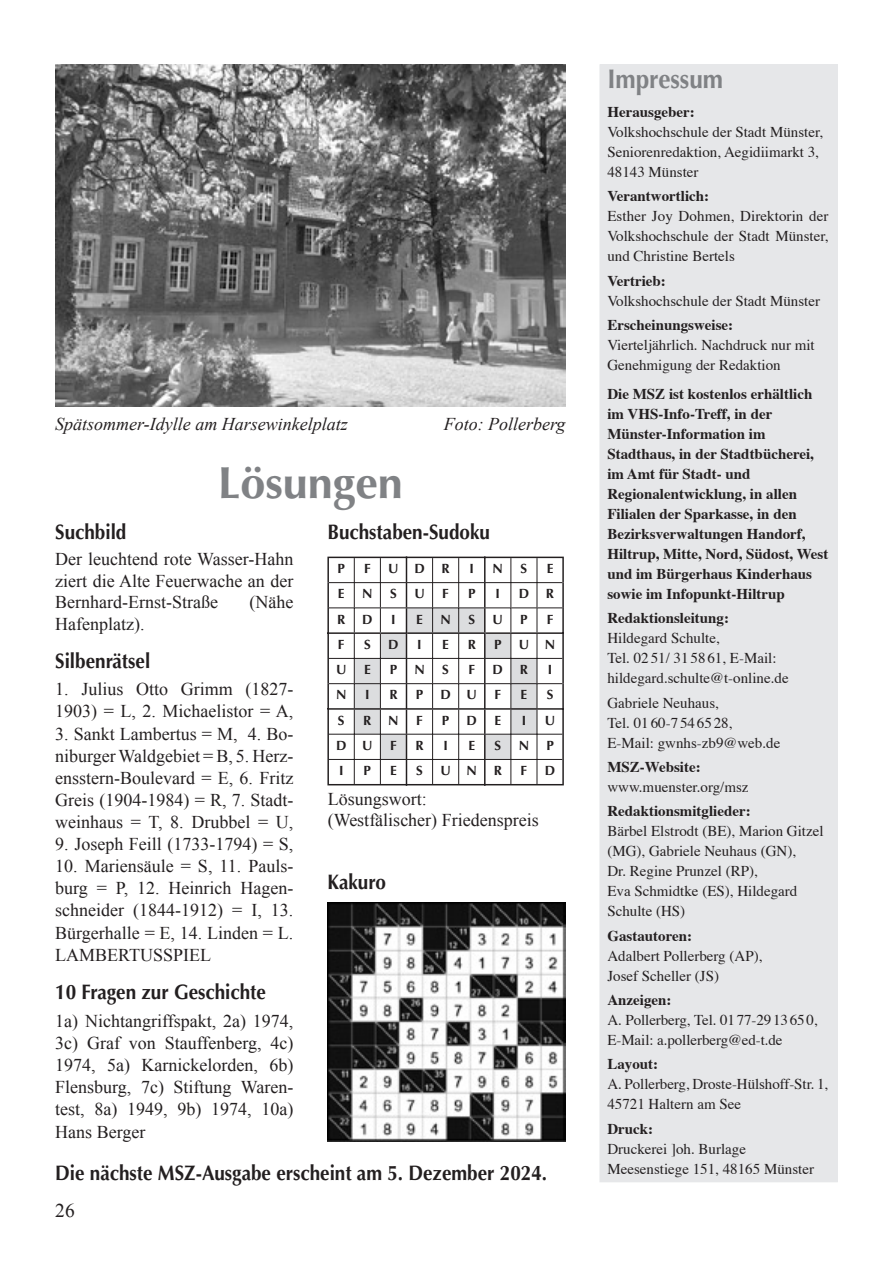
<style>
.page{position:relative;width:893px;height:1263px;background:#fff}
.page>*{position:absolute;margin:0;border:0;box-sizing:border-box;transform-origin:0 0}
.Titel_02__grau__30pt{font:700 45px "Optima LT Std";color:#808285}
.t1{font:700 27px "Optima LT Std";color:#808285;scale:.9 1}
.Titel_12__schw__14pt__links__Buchautor{font:700 21px "Optima LT Std";color:#231f20;scale:.9 1}
.t2{font:19.5px "Times New Roman";color:#231f20}
.Fließ_02__ohne_Einzug{font:18px/22px "Times New Roman";color:#231f20;text-align:justify}
.Fließ_05__rasterlos__Absatz{font:18px/21.6px "Times New Roman";color:#231f20;text-align:justify}
.B_Bildzeile{font:italic 18px "Times New Roman";color:#231f20}
.Fließ_06__rasterlos__Absatz__links{font:18px/21.6px "Times New Roman";color:#231f20}
.t3{font:15px/20.1px "Times";color:#231f20}
.t4{font:700 15px/20.1px "Times";color:#231f20}
.t5{font:700 13.35px "Optima LT Std";color:#231f20}
.s1{font-weight:700}
</style>
<div class="page">
<div style="left:600px;top:65px;width:237px;height:1117px;background:#e6e7e9"></div>
<div style="left:600px;top:64px;width:238px;height:1118px;border:1px solid #e6e7e9"></div>
<svg style="left:327px;top:557px;width:237px;height:228px"></svg>
<img style="left:328px;top:902px;width:238px;height:239px">
<img style="left:55px;top:65px;width:510px;height:342px">
<p class="B_Bildzeile" style="left:55px;top:413px;width:294px">Spätsommer-Idylle am Harsewinkelplatz</p>
<p class="B_Bildzeile" style="left:444px;top:413px;width:123px">Foto: Pollerberg</p>
<p class="Titel_02__grau__30pt" style="left:218px;top:456px;width:187px">Lösungen</p>
<p class="Titel_12__schw__14pt__links__Buchautor" style="left:55px;top:520px;width:81px">Suchbild</p>
<p class="Fließ_05__rasterlos__Absatz" style="left:55px;top:548px;width:240px">Der leuchtend rote Wasser-Hahn ziert die Alte Feuerwache an der Bernhard-Ernst-Straße</p>
<p class="Fließ_05__rasterlos__Absatz" style="left:249px;top:591px;width:45px">(Nähe</p>
<p class="Fließ_05__rasterlos__Absatz" style="left:55px;top:613px;width:91px">Hafenplatz).</p>
<p class="Titel_12__schw__14pt__links__Buchautor" style="left:55px;top:649px;width:107px">Silbenrätsel</p>
<p class="Fließ_02__ohne_Einzug" style="left:55px;top:678px;width:240px">1. Julius Otto Grimm (1827-<br>1903) = L, 2. Michaelistor = A,</p>
<p class="Fließ_02__ohne_Einzug" style="left:55px;top:722px;width:240px">3. Sankt Lambertus = M, 4. Bo&shy;niburger Waldgebiet = B, 5. Herz&shy;ensstern-Boulevard = E, 6. Fritz Greis (1904-1984) = R, 7. Stadt&shy;weinhaus = T, 8. Drubbel = U,</p>
<p class="Fließ_02__ohne_Einzug" style="left:55px;top:833px;width:240px">9. Joseph Feill (1733-1794) = S,</p>
<p class="Fließ_02__ohne_Einzug" style="left:55px;top:855px;width:240px">10. Mariensäule = S, 11. Pauls&shy;burg = P, 12. Heinrich Hagen&shy;schneider (1844-1912) = I, 13.<br>Bürgerhalle = E, 14. Linden = L.<br>LAMBERTUSSPIEL</p>
<p class="Titel_12__schw__14pt__links__Buchautor" style="left:55px;top:979px;width:236px">10 Fragen zur Geschichte</p>
<p class="Fließ_02__ohne_Einzug" style="left:55px;top:1010px;width:240px">1a) Nichtangriffspakt, 2a) 1974, 3c) Graf von Stauffenberg, 4c)<br>1974, 5a) Karnickelorden, 6b)<br>Flensburg, 7c) Stiftung Waren&shy;test, 8a) 1949, 9b) 1974, 10a)<br>Hans Berger</p>
<p class="Titel_12__schw__14pt__links__Buchautor" style="left:327px;top:520px;width:182px">Buchstaben-Sudoku</p>
<p class="t5" style="left:338px;top:561px;width:9px">P</p>
<p class="t5" style="left:364px;top:561px;width:8px">F</p>
<p class="t5" style="left:388px;top:561px;width:12px">U</p>
<p class="t5" style="left:414px;top:561px;width:12px">D</p>
<p class="t5" style="left:442px;top:561px;width:10px">R</p>
<p class="t5" style="left:469px;top:561px;width:6px">I</p>
<p class="t5" style="left:493px;top:561px;width:12px">N</p>
<p class="t5" style="left:521px;top:561px;width:8px">S</p>
<p class="t5" style="left:547px;top:561px;width:8px">E</p>
<p class="t5" style="left:338px;top:586px;width:8px">E</p>
<p class="t5" style="left:362px;top:586px;width:12px">N</p>
<p class="t5" style="left:390px;top:586px;width:8px">S</p>
<p class="t5" style="left:414px;top:586px;width:12px">U</p>
<p class="t5" style="left:442px;top:586px;width:8px">F</p>
<p class="t5" style="left:468px;top:586px;width:9px">P</p>
<p class="t5" style="left:496px;top:586px;width:6px">I</p>
<p class="t5" style="left:519px;top:586px;width:12px">D</p>
<p class="t5" style="left:546px;top:586px;width:10px">R</p>
<p class="t5" style="left:337px;top:611px;width:10px">R</p>
<p class="t5" style="left:362px;top:611px;width:12px">D</p>
<p class="t5" style="left:391px;top:611px;width:6px">I</p>
<p class="t5" style="left:416px;top:611px;width:8px">E</p>
<p class="t5" style="left:440px;top:611px;width:12px">N</p>
<p class="t5" style="left:468px;top:611px;width:8px">S</p>
<p class="t5" style="left:493px;top:611px;width:12px">U</p>
<p class="t5" style="left:520px;top:611px;width:9px">P</p>
<p class="t5" style="left:547px;top:611px;width:8px">F</p>
<p class="t5" style="left:338px;top:637px;width:8px">F</p>
<p class="t5" style="left:364px;top:637px;width:8px">S</p>
<p class="t5" style="left:388px;top:637px;width:12px">D</p>
<p class="t5" style="left:417px;top:637px;width:6px">I</p>
<p class="t5" style="left:442px;top:637px;width:8px">E</p>
<p class="t5" style="left:468px;top:637px;width:10px">R</p>
<p class="t5" style="left:494px;top:637px;width:9px">P</p>
<p class="t5" style="left:519px;top:637px;width:12px">U</p>
<p class="t5" style="left:545px;top:637px;width:12px">N</p>
<p class="t5" style="left:336px;top:662px;width:12px">U</p>
<p class="t5" style="left:364px;top:662px;width:8px">E</p>
<p class="t5" style="left:390px;top:662px;width:9px">P</p>
<p class="t5" style="left:414px;top:662px;width:12px">N</p>
<p class="t5" style="left:442px;top:662px;width:8px">S</p>
<p class="t5" style="left:468px;top:662px;width:8px">F</p>
<p class="t5" style="left:493px;top:662px;width:12px">D</p>
<p class="t5" style="left:520px;top:662px;width:10px">R</p>
<p class="t5" style="left:548px;top:662px;width:6px">I</p>
<p class="t5" style="left:336px;top:687px;width:12px">N</p>
<p class="t5" style="left:365px;top:687px;width:6px">I</p>
<p class="t5" style="left:389px;top:687px;width:10px">R</p>
<p class="t5" style="left:416px;top:687px;width:9px">P</p>
<p class="t5" style="left:440px;top:687px;width:12px">D</p>
<p class="t5" style="left:467px;top:687px;width:12px">U</p>
<p class="t5" style="left:494px;top:687px;width:8px">F</p>
<p class="t5" style="left:521px;top:687px;width:8px">E</p>
<p class="t5" style="left:547px;top:687px;width:8px">S</p>
<p class="t5" style="left:338px;top:712px;width:8px">S</p>
<p class="t5" style="left:363px;top:712px;width:10px">R</p>
<p class="t5" style="left:388px;top:712px;width:12px">N</p>
<p class="t5" style="left:416px;top:712px;width:8px">F</p>
<p class="t5" style="left:442px;top:712px;width:9px">P</p>
<p class="t5" style="left:467px;top:712px;width:12px">D</p>
<p class="t5" style="left:494px;top:712px;width:8px">E</p>
<p class="t5" style="left:522px;top:712px;width:6px">I</p>
<p class="t5" style="left:545px;top:712px;width:12px">U</p>
<p class="t5" style="left:336px;top:738px;width:12px">D</p>
<p class="t5" style="left:362px;top:738px;width:12px">U</p>
<p class="t5" style="left:390px;top:738px;width:8px">F</p>
<p class="t5" style="left:415px;top:738px;width:10px">R</p>
<p class="t5" style="left:443px;top:738px;width:6px">I</p>
<p class="t5" style="left:468px;top:738px;width:8px">E</p>
<p class="t5" style="left:494px;top:738px;width:8px">S</p>
<p class="t5" style="left:519px;top:738px;width:12px">N</p>
<p class="t5" style="left:546px;top:738px;width:9px">P</p>
<p class="t5" style="left:339px;top:763px;width:6px">I</p>
<p class="t5" style="left:364px;top:763px;width:9px">P</p>
<p class="t5" style="left:390px;top:763px;width:8px">E</p>
<p class="t5" style="left:416px;top:763px;width:8px">S</p>
<p class="t5" style="left:440px;top:763px;width:12px">U</p>
<p class="t5" style="left:467px;top:763px;width:12px">N</p>
<p class="t5" style="left:494px;top:763px;width:10px">R</p>
<p class="t5" style="left:521px;top:763px;width:8px">F</p>
<p class="t5" style="left:545px;top:763px;width:12px">D</p>
<p class="Fließ_06__rasterlos__Absatz__links" style="left:328px;top:788px;width:212px">Lösungswort: (Westfälischer) Friedenspreis</p>
<p class="Titel_12__schw__14pt__links__Buchautor" style="left:327px;top:870px;width:66px">Kakuro</p>
<p class="Titel_12__schw__14pt__links__Buchautor" style="left:55px;top:1161px;width:548px">Die nächste MSZ-Ausgabe erscheint am 5. Dezember 2024.</p>
<h3 class="t2" style="left:55px;top:1199px;width:21px">26</h3>
<p class="t1" style="left:607px;top:64px;width:130px">Impressum</p>
<p class="t4" style="left:607px;top:100px;width:89px">Herausgeber:</p>
<p class="t3" style="left:607px;top:121px;width:217px">Volkshochschule der Stadt Münster,<br>Seniorenredaktion, Aegidiimarkt 3,<br>48143 Münster</p>
<p class="t4" style="left:607px;top:185px;width:103px">Verantwortlich:</p>
<p class="t3" style="left:607px;top:205px;width:223px;text-align:justify">Esther Joy Dohmen, Direktorin der Volkshochschule der Stadt Münster, und Christine Bertels</p>
<p class="t3" style="left:607px;top:269px;width:214px"><span class="s1">Vertrieb:<br></span>Volkshochschule der Stadt Münster</p>
<p class="t3" style="left:607px;top:314px;width:209px"><span class="s1">Erscheinungsweise:<br></span>Vierteljährlich. Nachdruck nur mit<br>Genehmigung der Redaktion</p>
<p class="t4" style="left:607px;top:382px;width:223px">Die MSZ ist kostenlos erhältlich im VHS-Info-Treff, in der<br>Münster-Information im<br>Stadthaus, in der Stadtbücherei, im Amt für Stadt- und<br>Regionalentwicklung, in allen<br>Filialen der Sparkasse, in den<br>Bezirksverwaltungen Handorf,<br>Hiltrup, Mitte, Nord, Südost, West und im Bürgerhaus Kinderhaus sowie im Infopunkt-Hiltrup</p>
<p class="t4" style="left:607px;top:606px;width:123px">Redaktionsleitung:</p>
<p class="t3" style="left:607px;top:627px;width:183px">Hildegard Schulte,<br>Tel. 02 51/ 31 58 61, E-Mail: hildegard.schulte@t-online.de</p>
<p class="t3" style="left:607px;top:691px;width:174px">Gabriele Neuhaus,<br>Tel. 01 60-7 54 65 28,<br>E-Mail: gwnhs-zb9@web.de</p>
<p class="t3" style="left:607px;top:755px;width:143px"><span class="s1">MSZ-Website: </span>www.muenster.org/msz</p>
<p class="t4" style="left:607px;top:799px;width:145px">Redaktionsmitglieder:</p>
<p class="t3" style="left:607px;top:820px;width:218px">Bärbel Elstrodt (BE), Marion Gitzel (MG), Gabriele Neuhaus (GN),<br>Dr. Regine Prunzel (RP),<br>Eva Schmidtke (ES), Hildegard<br>Schulte (HS)</p>
<p class="t4" style="left:607px;top:924px;width:86px">Gastautoren:</p>
<p class="t3" style="left:607px;top:944px;width:157px">Adalbert Pollerberg (AP),<br>Josef Scheller (JS)</p>
<p class="t4" style="left:607px;top:988px;width:66px">Anzeigen:</p>
<p class="t3" style="left:607px;top:1008px;width:212px">A. Pollerberg, Tel. 01 77-29 13 65 0,<br>E-Mail: a.pollerberg@ed-t.de</p>
<p class="t4" style="left:607px;top:1052px;width:52px">Layout:</p>
<p class="t3" style="left:607px;top:1073px;width:222px">A. Pollerberg, Droste-Hülshoff-Str. 1,</p>
<p class="t3" style="left:607px;top:1093px;width:135px">45721 Haltern am See</p>
<p class="t4" style="left:607px;top:1117px;width:47px">Druck:</p>
<p class="t3" style="left:607px;top:1137px;width:140px">Druckerei ]oh. Burlage</p>
<p class="t3" style="left:607px;top:1157px;width:208px">Meesenstiege 151, 48165 Münster</p>
</div>
